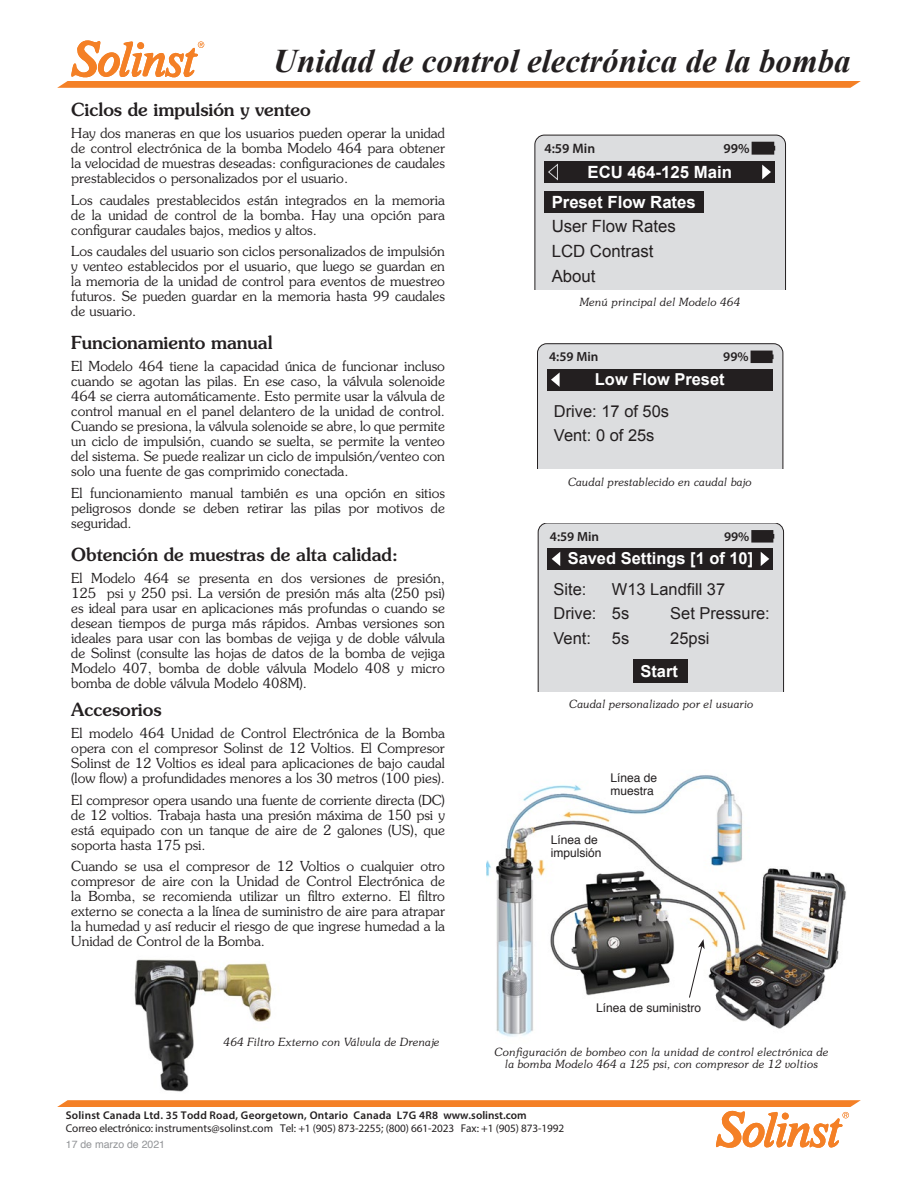
<style>
.page{position:relative;width:918px;height:1188px;background:#fff}
.page>*{position:absolute;margin:0;border:0;box-sizing:border-box;transform-origin:0 0}
.t1{font:italic 700 33px "Times New Roman";color:#231f20}
.Body_Subtitles{font:500 18px "Souvenir Std";color:#231f20}
.Body_Text{font:500 18px "Souvenir Std";color:#231f20}
.t2{font:16.95px/24.9px "Arial";color:#231f20}
.t3{font:700 16.95px/30px "Arial";color:#fff}
.t4{font:16.5px/24.3px "Arial";color:#231f20}
.t5{font:700 16.5px "Arial";color:#fff}
.Body_Text-2{font:300 13.8px/15px "Souvenir Std";color:#231f20;text-align:justify}
.t6{font:600 13.65px "Myriad Pro";color:#231f20}
.t7{font:600 13.2px "Myriad Pro";color:#231f20}
.Figure_Text_Justify{font:12px/12.8px "Helvetica";color:#231f20}
.Captions{font:italic 300 11.25px/12px "Souvenir Std";color:#231f20;text-align:center}
.t8{font:11.25px "Myriad Pro";letter-spacing:-.01em;color:#231f20}
.t9{font:600 11.25px "Myriad Pro";letter-spacing:.02em;color:#231f20}
.t10{font:10.5px "Helvetica";color:#939598}
</style>
<div class="page">
<svg style="left:57px;top:40px;width:804px;height:48px"></svg>
<svg style="left:57px;top:1100px;width:804px;height:48px"></svg>
<img style="left:486px;top:775px;width:360px;height:262px">
<svg style="left:535px;top:135px;width:251px;height:154px;background:#b0b0b1"></svg>
<svg style="left:537px;top:344px;width:246px;height:125px;background:#bbbbbd"></svg>
<svg style="left:538px;top:523px;width:246px;height:168px;background:#bdbebf"></svg>
<svg style="left:689px;top:939px;width:16px;height:59px"></svg>
<img style="left:134px;top:959px;width:138px;height:133px">
<h1 class="t1" style="left:273px;top:38px;width:579px">Unidad de control electrónica de la bomba</h1>
<p class="Body_Subtitles" style="left:71px;top:99px;width:241px">Ciclos de impulsión y venteo</p>
<p class="Body_Text-2" style="left:71px;top:125px;width:375px">Hay dos maneras en que los usuarios pueden operar la unidad de control electrónica de la bomba Modelo 464 para obtener la velocidad de muestras deseadas: configuraciones de caudales prestablecidos o personalizados por el usuario.</p>
<p class="Body_Text-2" style="left:71px;top:192px;width:375px">Los caudales prestablecidos están integrados en la memoria de la unidad de control de la bomba. Hay una opción para configurar caudales bajos, medios y altos.</p>
<p class="Body_Text-2" style="left:71px;top:244px;width:375px">Los caudales del usuario son ciclos personalizados de impulsión y venteo establecidos por el usuario, que luego se guardan en la memoria de la unidad de control para eventos de muestreo futuros. Se pueden guardar en la memoria hasta 99 caudales de usuario.</p>
<p class="Body_Subtitles" style="left:71px;top:332px;width:203px">Funcionamiento manual</p>
<p class="Body_Text-2" style="left:71px;top:359px;width:375px">El Modelo 464 tiene la capacidad única de funcionar incluso cuando se agotan las pilas. En ese caso, la válvula solenoide 464 se cierra automáticamente. Esto permite usar la válvula de control manual en el panel delantero de la unidad de control.<br>Cuando se presiona, la válvula solenoide se abre, lo que permite un ciclo de impulsión, cuando se suelta, se permite la venteo del sistema. Se puede realizar un ciclo de impulsión/venteo con solo una fuente de gas comprimido conectada.</p>
<p class="Body_Text-2" style="left:71px;top:485px;width:375px">El funcionamiento manual también es una opción en sitios peligrosos donde se deben retirar las pilas por motivos de seguridad.</p>
<p class="Body_Subtitles" style="left:71px;top:543px;width:328px">Obtención de muestras de alta calidad:</p>
<p class="Body_Text-2" style="left:71px;top:570px;width:375px">El Modelo 464 se presenta en dos versiones de presión, 125 psi y 250 psi. La versión de presión más alta (250 psi) es ideal para usar en aplicaciones más profundas o cuando se desean tiempos de purga más rápidos. Ambas versiones son ideales para usar con las bombas de vejiga y de doble válvula de Solinst (consulte las hojas de datos de la bomba de vejiga Modelo 407, bomba de doble válvula Modelo 408 y micro bomba de doble válvula Modelo 408M).</p>
<p class="Body_Text" style="left:71px;top:699px;width:92px">Accesorios</p>
<p class="Body_Text-2" style="left:71px;top:725px;width:375px">El modelo 464 Unidad de Control Electrónica de la Bomba opera con el compresor Solinst de 12 Voltios. El Compresor Solinst de 12 Voltios es ideal para aplicaciones de bajo caudal (low flow) a profundidades menores a los 30 metros (100 pies).</p>
<p class="Body_Text-2" style="left:71px;top:792px;width:375px">El compresor opera usando una fuente de corriente directa (DC) de 12 voltios. Trabaja hasta una presión máxima de 150 psi y está equipado con un tanque de aire de 2 galones (US), que soporta hasta 175 psi.</p>
<p class="Body_Text-2" style="left:71px;top:859px;width:375px">Cuando se usa el compresor de 12 Voltios o cualquier otro compresor de aire con la Unidad de Control Electrónica de la Bomba, se recomienda utilizar un filtro externo. El filtro externo se conecta a la línea de suministro de aire para atrapar la humedad y así reducir el riesgo de que ingrese humedad a la Unidad de Control de la Bomba.</p>
<p class="Captions" style="left:224px;top:1036px;width:217px">464 Filtro Externo con Válvula de Drenaje</p>
<p class="t6" style="left:544px;top:140px;width:52px">4:59 Min</p>
<p class="t6" style="left:724px;top:140px;width:28px">99%</p>
<p class="t3" style="left:552px;top:157px;width:182px;text-indent:36px">ECU 464-125 Main<br>Preset Flow Rates</p>
<p class="t2" style="left:552px;top:214px;width:126px">User Flow Rates<br>LCD Contrast<br>About</p>
<p class="Captions" style="left:579px;top:297px;width:163px">Menú principal del Modelo 464</p>
<p class="t7" style="left:549px;top:349px;width:51px">4:59 Min</p>
<p class="t7" style="left:723px;top:349px;width:27px">99%</p>
<p class="t5" style="left:595px;top:368px;width:131px">Low Flow Preset</p>
<p class="t4" style="left:554px;top:399px;width:117px">Drive: 17 of 50s<br>Vent: 0 of 25s</p>
<p class="Captions" style="left:568px;top:476px;width:185px">Caudal prestablecido en caudal bajo</p>
<p class="t7" style="left:550px;top:528px;width:51px">4:59 Min</p>
<p class="t7" style="left:724px;top:528px;width:27px">99%</p>
<p class="t5" style="left:568px;top:547px;width:187px">Saved Settings [1 of 10]</p>
<p class="t4" style="left:554px;top:577px;width:34px">Site:</p>
<p class="t4" style="left:554px;top:577px;width:173px;text-indent:58px">W13 Landfill 37<br>Drive: 5s</p>
<p class="t4" style="left:670px;top:602px;width:101px">Set Pressure:</p>
<p class="t4" style="left:554px;top:626px;width:39px">Vent:</p>
<p class="t4" style="left:612px;top:626px;width:19px">5s</p>
<p class="t4" style="left:670px;top:626px;width:41px">25psi</p>
<p class="t5" style="left:641px;top:660px;width:39px">Start</p>
<p class="Captions" style="left:569px;top:698px;width:186px">Caudal personalizado por el usuario</p>
<p class="Figure_Text_Justify" style="left:610px;top:772px;width:48px">Línea de muestra</p>
<p class="Figure_Text_Justify" style="left:551px;top:834px;width:52px">Línea de impulsión</p>
<p class="Figure_Text_Justify" style="left:596px;top:1002px;width:106px">Línea de suministro</p>
<p class="Captions" style="left:495px;top:1046px;width:335px">Configuración de bombeo con la unidad de control electrónica de la bomba Modelo 464 a 125 psi, con compresor de 12 voltios</p>
<p class="t9" style="left:66px;top:1108px;width:462px">Solinst Canada Ltd. 35 Todd Road, Georgetown, Ontario Canada L7G 4R8 www.solinst.com</p>
<p class="t8" style="left:66px;top:1121px;width:500px">Correo electrónico: instruments@solinst.com Tel: +1 (905) 873-2255; (800) 661-2023 Fax: +1 (905) 873-1992</p>
<p class="t10" style="left:66px;top:1136px;width:101px">17 de marzo de 2021</p>
</div>
